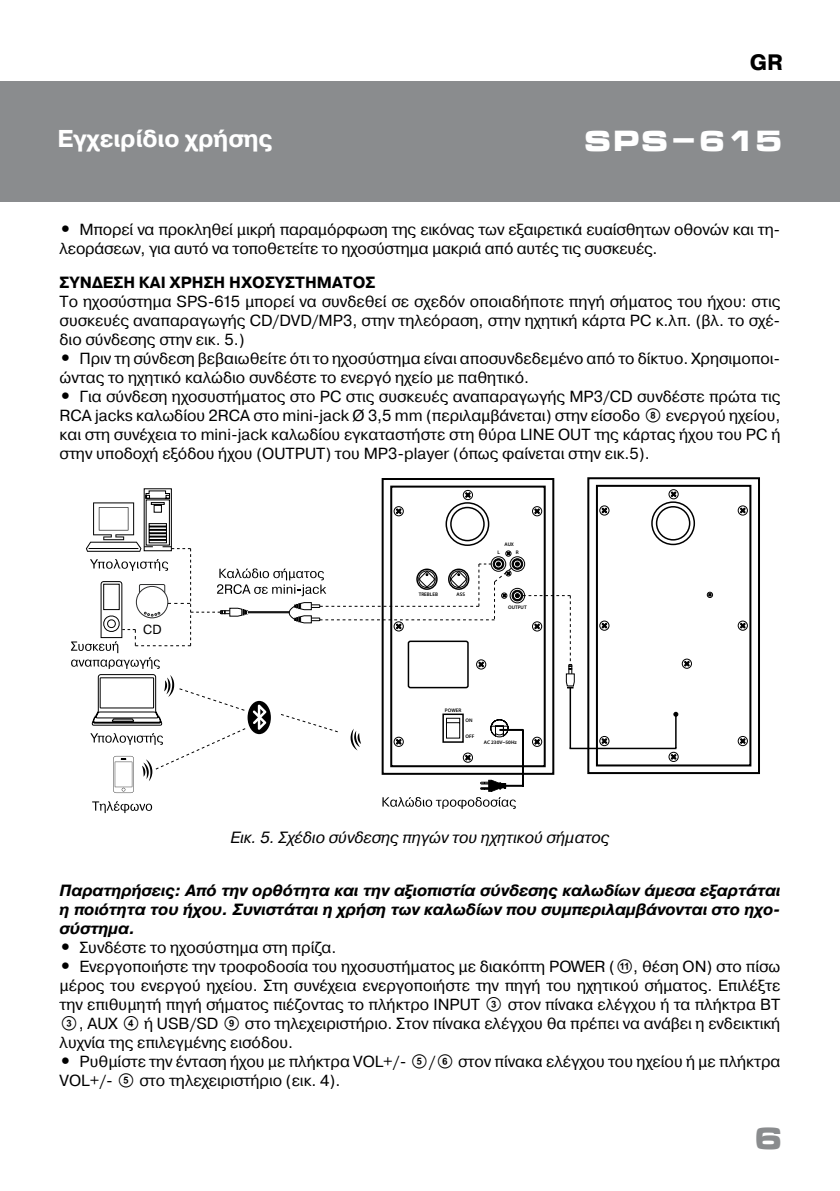
<style>
.page{position:relative;width:840px;height:1191px;background:#fff}
.page>*{position:absolute;margin:0;border:0;box-sizing:border-box;transform-origin:0 0}
.t1{font:700 30px "Micra";color:#8a8c8e}
.t2{font:29.2px "Minion Pro";color:#fff}
.t3{font:700 28.2px "Micra";color:#fff}
.t4{font:700 24.2px "Pragmatica";color:#fff}
.t5{font:700 22.2px "Pragmatica";color:#000}
.t6{font:italic 700 16.2px/19px "Pragmatica";color:#000;text-align:justify}
.t7{font:italic 16.2px "Pragmatica";color:#000}
.t8{font:700 16.2px "Pragmatica";color:#000}
.t9{font:16px/19px "Pragmatica";color:#000}
.t10{font:13.2px "Pragmatica";color:#000}
.t11{font:600 5.2px "Myriad Pro";color:#000}
.s1{font-weight:700;font-size:18px}
.s2{font-family:"SVEN"}
</style>
<div class="page">
<div style="left:0;top:81px;width:839px;height:121px;background:#8a8c8e"></div>
<svg style="left:381px;top:478px;width:116px;height:12px"></svg>
<svg style="left:497px;top:477px;width:263px;height:298px"></svg>
<div style="left:706px;top:591px;width:6px;height:7px;border:1px solid #000;border-radius:50%"></div>
<svg style="left:706px;top:592px;width:6px;height:5px"></svg>
<div style="left:681px;top:658px;width:10px;height:11px;border:1px solid #000;border-radius:50%"></div>
<svg style="left:682px;top:660px;width:8px;height:7px"></svg>
<div style="left:599px;top:505px;width:10px;height:10px;border:1px solid #000;border-radius:50%"></div>
<svg style="left:600px;top:507px;width:7px;height:7px"></svg>
<div style="left:737px;top:505px;width:10px;height:10px;border:1px solid #000;border-radius:50%"></div>
<svg style="left:738px;top:507px;width:8px;height:7px"></svg>
<div style="left:668px;top:489px;width:10px;height:10px;border:1px solid #000;border-radius:50%"></div>
<svg style="left:650px;top:490px;width:45px;height:56px"></svg>
<div style="left:668px;top:752px;width:10px;height:10px;border:1px solid #000;border-radius:50%"></div>
<svg style="left:669px;top:753px;width:8px;height:7px"></svg>
<div style="left:599px;top:620px;width:10px;height:11px;border:1px solid #000;border-radius:50%"></div>
<svg style="left:600px;top:622px;width:7px;height:7px"></svg>
<div style="left:737px;top:620px;width:10px;height:11px;border:1px solid #000;border-radius:50%"></div>
<svg style="left:738px;top:622px;width:8px;height:7px"></svg>
<div style="left:599px;top:736px;width:10px;height:10px;border:1px solid #000;border-radius:50%"></div>
<svg style="left:600px;top:737px;width:7px;height:8px"></svg>
<div style="left:737px;top:736px;width:10px;height:10px;border:1px solid #000;border-radius:50%"></div>
<svg style="left:738px;top:737px;width:8px;height:8px"></svg>
<svg style="left:673px;top:712px;width:5px;height:5px"></svg>
<svg style="left:71px;top:490px;width:504px;height:323px"></svg>
<h3 class="t5" style="left:749px;top:47px;width:35px">GR</h3>
<h3 class="t4" style="left:58px;top:123px;width:216px">Εγχειρίδιο χρήσης</h3>
<h3 class="t3" style="left:583px;top:126px;width:201px">SPS-615</h3>
<h3 class="t4" style="left:58px;top:123px;width:278px">Lietotāja rokasgrāmata</h3>
<h2 class="t2" style="left:690px;top:123px;width:93px">MS-302</h2>
<p class="t9" style="left:60px;top:220px;width:722px"><span class="s1">•</span> Μπορεί να προκληθεί μικρή παραμόρφωση της εικόνας των εξαιρετικά ευαίσθητων οθονών και τη&shy;λεοράσεων, για αυτό να τοποθετείτε το ηχοσύστημα μακριά από αυτές τις συσκευές.</p>
<p class="t8" style="left:60px;top:272px;width:317px">ΣΥΝΔΕΣΗ ΚΑΙ ΧΡΗΣΗ ΗΧΟΣΥΣΤΗΜΑΤΟΣ</p>
<p class="t9" style="left:60px;top:292px;width:722px;text-align:justify">Το ηχοσύστημα SPS-615 μπορεί να συνδεθεί σε σχεδόν οποιαδήποτε πηγή σήματος του ήχου: στις συσκευές αναπαραγωγής CD/DVD/MP3, στην τηλεόραση, στην ηχητική κάρτα PC κ.λπ. (βλ. το σχέ&shy;διο σύνδεσης στην εικ. 5.)</p>
<p class="t9" style="left:60px;top:349px;width:722px"><span class="s1">•</span> Πριν τη σύνδεση βεβαιωθείτε ότι το ηχοσύστημα είναι αποσυνδεδεμένο από το δίκτυο. Χρησιμοποι&shy;ώντας το ηχητικό καλώδιο συνδέστε το ενεργό ηχείο με παθητικό.</p>
<p class="t9" style="left:60px;top:387px;width:722px;text-align:justify"><span class="s1">•</span> Για σύνδεση ηχοσυστήματος στο PC στις συσκευές αναπαραγωγής МР3/CD συνδέστε πρώτα τις RCA jacks καλωδίου 2RCA στο mini-jack Ø 3,5 mm (περιλαμβάνεται) στην είσοδο <span class="s2">H</span> ενεργού ηχείου, και στη συνέχεια το mini-jack καλωδίου εγκαταστήστε στη θύρα LINE OUT της κάρτας ήχου του PC ή στην υποδοχή εξόδου ήχου (OUTPUT) του MP3-player (όπως φαίνεται στην εικ.5).</p>
<p class="t11" style="left:504px;top:541px;width:11px">AUX</p>
<p class="t10" style="left:143px;top:621px;width:20px">CD</p>
<p class="t11" style="left:418px;top:590px;width:21px">TREBLEB</p>
<p class="t11" style="left:456px;top:590px;width:10px">ASS</p>
<p class="t11" style="left:497px;top:549px;width:4px">L</p>
<p class="t11" style="left:515px;top:549px;width:4px">R</p>
<p class="t11" style="left:507px;top:604px;width:20px">OUTPUT</p>
<p class="t11" style="left:444px;top:706px;width:18px">POWER</p>
<p class="t11" style="left:465px;top:716px;width:9px">ON</p>
<p class="t11" style="left:465px;top:733px;width:10px">OFF</p>
<p class="t11" style="left:483px;top:739px;width:34px">AC 230V~50Hz</p>
<p class="t7" style="left:230px;top:827px;width:380px">Εικ. 5. Σχέδιο σύνδεσης πηγών του ηχητικού σήματος</p>
<p class="t6" style="left:60px;top:881px;width:722px">Παρατηρήσεις: Από την ορθότητα και την αξιοπιστία σύνδεσης καλωδίων άμεσα εξαρτάται η ποιότητα του ήχου. Συνιστάται η χρήση των καλωδίων που συμπεριλαμβάνονται στο ηχο&shy;σύστημα.</p>
<p class="t9" style="left:60px;top:938px;width:278px"><span class="s1">•</span> Συνδέστε το ηχοσύστημα στη πρίζα.</p>
<p class="t9" style="left:60px;top:957px;width:722px;text-align:justify"><span class="s1">•</span> Ενεργοποιήστε την τροφοδοσία του ηχοσυστήματος με διακόπτη POWER (<span class="s2">K</span>, θέση ON) στο πίσω μέρος του ενεργού ηχείου. Στη συνέχεια ενεργοποιήστε την πηγή του ηχητικού σήματος. Επιλέξτε την επιθυμητή πηγή σήματος πιέζοντας το πλήκτρο INPUT <span class="s2">C</span> στον πίνακα ελέγχου ή τα πλήκτρα BT <span class="s2">C</span>, AUX <span class="s2">D</span> ή USB/SD <span class="s2">I</span> στο τηλεχειριστήριο. Στον πίνακα ελέγχου θα πρέπει να ανάβει η ενδεικτική λυχνία της επιλεγμένης εισόδου.</p>
<p class="t9" style="left:60px;top:1052px;width:722px"><span class="s1">•</span> Ρυθμίστε την ένταση ήχου με πλήκτρα VOL+/- <span class="s2">E</span>/<span class="s2">F</span> στον πίνακα ελέγχου του ηχείου ή με πλήκτρα<br>VOL+/- <span class="s2">E</span> στο τηλεχειριστήριο (εικ. 4).</p>
<h1 class="t1" style="left:753px;top:1122px;width:32px">6</h1>
</div>
